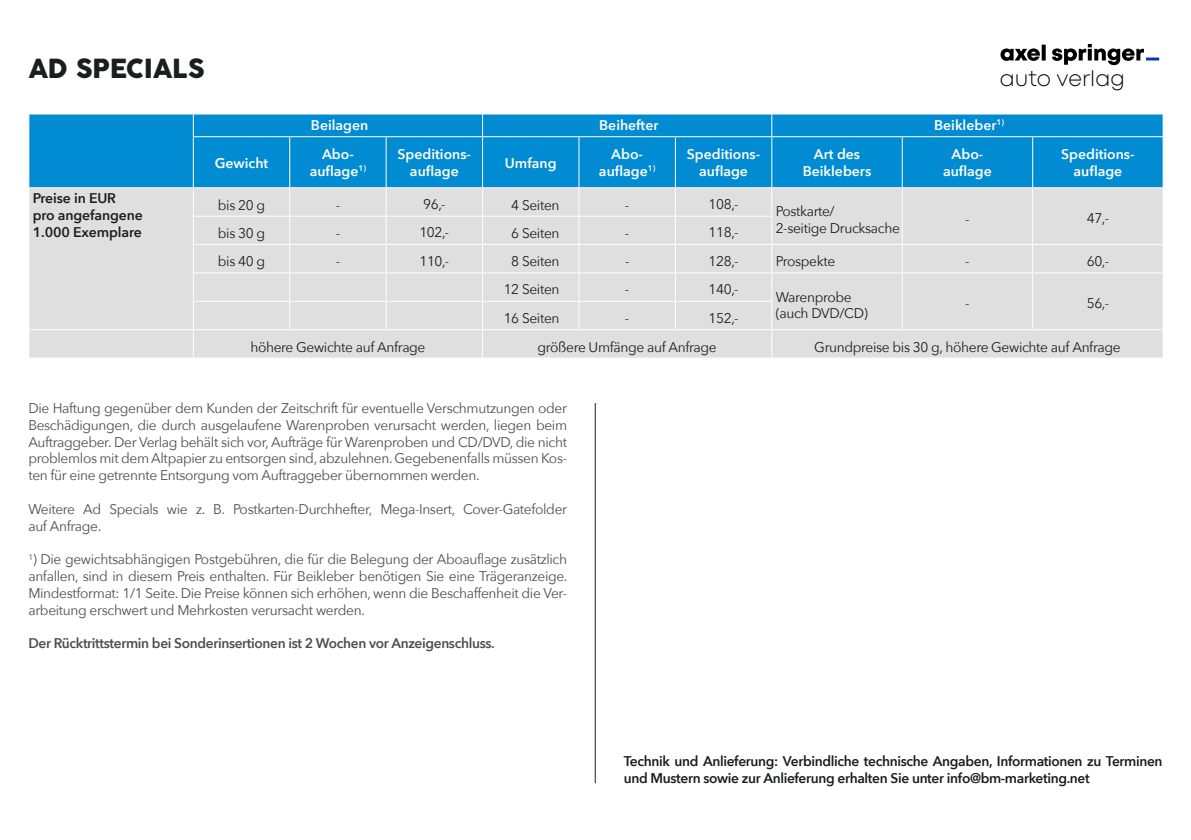
<style>
.page{position:relative;width:1191px;height:840px;background:#fff}
.page>*{position:absolute;margin:0;border:0;box-sizing:border-box;transform-origin:0 0}
.t1{font:26px "Cocogoose Pro";letter-spacing:-.01em;color:#1c1d1e}
.t2{font:300 21.6px "Mont AS Pro";color:#000}
.t3{font:14px/16.8px "Avenir Next";letter-spacing:-.025em;color:#4f4d4e;text-align:justify}
.t4{font:14px/16.8px "Avenir Next";letter-spacing:-.025em;color:#1c1d1e}
.t5{font:600 14px/16.8px "Avenir Next";letter-spacing:-.025em;color:#1c1d1e}
.t6{font:600 14px/16.8px "Avenir Next";color:#fff;text-align:center}
.t7{font:600 14px "Avenir Next";letter-spacing:-.025em;color:#4f4d4e}
</style>
<div class="page">
<svg style="left:1000px;top:44px;width:159px;height:21px"></svg>
<div style="left:29px;top:114px;width:1133px;height:73px;background:#008bd2"></div>
<div style="left:29px;top:188px;width:1133px;height:169px;background:#e0dfe0"></div>
<svg style="left:28px;top:114px;width:1px;height:23px"></svg>
<hr style="left:193px;top:137px;width:1px;height:50px;background:#fff">
<hr style="left:289px;top:137px;width:1px;height:50px;background:#fff">
<hr style="left:386px;top:137px;width:1px;height:50px;background:#fff">
<hr style="left:482px;top:137px;width:1px;height:50px;background:#fff">
<hr style="left:578px;top:137px;width:1px;height:50px;background:#fff">
<hr style="left:675px;top:137px;width:1px;height:50px;background:#fff">
<hr style="left:771px;top:137px;width:1px;height:50px;background:#fff">
<hr style="left:901px;top:137px;width:1px;height:50px;background:#fff">
<hr style="left:1032px;top:137px;width:1px;height:50px;background:#fff">
<hr style="left:193px;top:215px;width:97px;height:1px;background:#fff">
<hr style="left:290px;top:215px;width:96px;height:1px;background:#fff">
<hr style="left:386px;top:215px;width:96px;height:1px;background:#fff">
<hr style="left:482px;top:215px;width:97px;height:1px;background:#fff">
<hr style="left:579px;top:215px;width:96px;height:1px;background:#fff">
<hr style="left:675px;top:215px;width:97px;height:1px;background:#fff">
<hr style="left:193px;top:244px;width:97px;height:1px;background:#fff">
<hr style="left:290px;top:244px;width:96px;height:1px;background:#fff">
<hr style="left:386px;top:244px;width:96px;height:1px;background:#fff">
<hr style="left:482px;top:244px;width:97px;height:1px;background:#fff">
<hr style="left:579px;top:244px;width:96px;height:1px;background:#fff">
<hr style="left:675px;top:244px;width:97px;height:1px;background:#fff">
<hr style="left:772px;top:244px;width:130px;height:1px;background:#fff">
<hr style="left:902px;top:244px;width:130px;height:1px;background:#fff">
<hr style="left:1032px;top:244px;width:131px;height:1px;background:#fff">
<hr style="left:193px;top:272px;width:97px;height:1px;background:#fff">
<hr style="left:290px;top:272px;width:96px;height:1px;background:#fff">
<hr style="left:386px;top:272px;width:96px;height:1px;background:#fff">
<hr style="left:482px;top:272px;width:97px;height:1px;background:#fff">
<hr style="left:579px;top:272px;width:96px;height:1px;background:#fff">
<hr style="left:675px;top:272px;width:97px;height:1px;background:#fff">
<hr style="left:772px;top:272px;width:130px;height:1px;background:#fff">
<hr style="left:902px;top:272px;width:130px;height:1px;background:#fff">
<hr style="left:1032px;top:272px;width:131px;height:1px;background:#fff">
<svg style="left:901px;top:188px;width:1px;height:141px"></svg>
<svg style="left:1032px;top:188px;width:1px;height:141px"></svg>
<hr style="left:193px;top:300px;width:97px;height:1px;background:#fff">
<hr style="left:290px;top:300px;width:96px;height:1px;background:#fff">
<svg style="left:289px;top:188px;width:1px;height:141px"></svg>
<hr style="left:386px;top:300px;width:96px;height:1px;background:#fff">
<svg style="left:386px;top:188px;width:1px;height:141px"></svg>
<hr style="left:482px;top:300px;width:97px;height:1px;background:#fff">
<hr style="left:579px;top:300px;width:96px;height:1px;background:#fff">
<svg style="left:578px;top:188px;width:1px;height:141px"></svg>
<hr style="left:675px;top:300px;width:97px;height:1px;background:#fff">
<svg style="left:675px;top:188px;width:1px;height:141px"></svg>
<hr style="left:28px;top:329px;width:165px;height:1px;background:#fff">
<hr style="left:193px;top:329px;width:97px;height:1px;background:#fff">
<svg style="left:193px;top:188px;width:1px;height:169px"></svg>
<hr style="left:290px;top:329px;width:96px;height:1px;background:#fff">
<hr style="left:386px;top:329px;width:96px;height:1px;background:#fff">
<hr style="left:482px;top:329px;width:97px;height:1px;background:#fff">
<svg style="left:482px;top:188px;width:1px;height:169px"></svg>
<hr style="left:579px;top:329px;width:96px;height:1px;background:#fff">
<hr style="left:675px;top:329px;width:97px;height:1px;background:#fff">
<hr style="left:772px;top:329px;width:130px;height:1px;background:#fff">
<svg style="left:771px;top:188px;width:1px;height:169px"></svg>
<hr style="left:902px;top:329px;width:130px;height:1px;background:#fff">
<hr style="left:1032px;top:329px;width:131px;height:1px;background:#fff">
<svg style="left:1162px;top:188px;width:1px;height:169px"></svg>
<svg style="left:193px;top:114px;width:1px;height:22px"></svg>
<svg style="left:482px;top:114px;width:1px;height:22px"></svg>
<svg style="left:771px;top:114px;width:1px;height:22px"></svg>
<svg style="left:1162px;top:114px;width:1px;height:22px"></svg>
<hr style="left:193px;top:136px;width:97px;height:1px;background:#fff">
<hr style="left:290px;top:136px;width:96px;height:1px;background:#fff">
<hr style="left:386px;top:136px;width:96px;height:1px;background:#fff">
<hr style="left:482px;top:136px;width:97px;height:1px;background:#fff">
<hr style="left:579px;top:136px;width:96px;height:1px;background:#fff">
<hr style="left:675px;top:136px;width:97px;height:1px;background:#fff">
<hr style="left:772px;top:136px;width:130px;height:1px;background:#fff">
<hr style="left:902px;top:136px;width:130px;height:1px;background:#fff">
<hr style="left:1032px;top:136px;width:131px;height:1px;background:#fff">
<hr style="left:595px;top:403px;width:1px;height:379px;background:#1c1d1e">
<h1 class="t1" style="left:28px;top:51px;width:178px">AD SPECIALS</h1>
<h2 class="t2" style="left:999px;top:64px;width:127px">auto verlag</h2>
<p class="t6" style="left:311px;top:116px;width:59px">Beilagen</p>
<p class="t6" style="left:599px;top:116px;width:61px">Beihefter</p>
<p class="t6" style="left:934px;top:116px;width:71px">Beikleber<sup>1)</sup></p>
<p class="t6" style="left:215px;top:154px;width:55px">Gewicht</p>
<p class="t6" style="left:310px;top:145px;width:58px">Abo&shy;auflage<sup>1)</sup></p>
<p class="t6" style="left:397px;top:145px;width:75px">Speditions&shy;auflage</p>
<p class="t6" style="left:505px;top:154px;width:53px">Umfang</p>
<p class="t6" style="left:599px;top:145px;width:58px">Abo&shy;auflage<sup>1)</sup></p>
<p class="t6" style="left:687px;top:145px;width:75px">Speditions&shy;auflage</p>
<p class="t6" style="left:802px;top:145px;width:70px">Art des<br>Beiklebers</p>
<p class="t6" style="left:943px;top:145px;width:50px">Abo&shy;auflage</p>
<p class="t6" style="left:1061px;top:145px;width:75px">Speditions&shy;auflage</p>
<p class="t5" style="left:33px;top:190px;width:111px">Preise in EUR<br>pro angefangene<br>1.000 Exemplare</p>
<p class="t4" style="left:218px;top:195px;width:49px">bis 20 g</p>
<p class="t4" style="left:336px;top:195px;width:6px">-</p>
<p class="t4" style="left:423px;top:195px;width:24px">96,-</p>
<p class="t4" style="left:511px;top:195px;width:50px">4 Seiten</p>
<p class="t4" style="left:625px;top:195px;width:6px">-</p>
<p class="t4" style="left:708px;top:195px;width:31px">108,-</p>
<p class="t4" style="left:775px;top:202px;width:126px">Postkarte/<br>2-seitige Drucksache</p>
<p class="t4" style="left:965px;top:210px;width:6px">-</p>
<p class="t4" style="left:1086px;top:209px;width:24px">47,-</p>
<p class="t4" style="left:218px;top:224px;width:49px">bis 30 g</p>
<p class="t4" style="left:336px;top:224px;width:6px">-</p>
<p class="t4" style="left:419px;top:223px;width:31px">102,-</p>
<p class="t4" style="left:511px;top:224px;width:50px">6 Seiten</p>
<p class="t4" style="left:625px;top:224px;width:6px">-</p>
<p class="t4" style="left:708px;top:223px;width:31px">118,-</p>
<p class="t4" style="left:218px;top:252px;width:49px">bis 40 g</p>
<p class="t4" style="left:336px;top:252px;width:6px">-</p>
<p class="t4" style="left:419px;top:252px;width:31px">110,-</p>
<p class="t4" style="left:511px;top:252px;width:50px">8 Seiten</p>
<p class="t4" style="left:625px;top:252px;width:6px">-</p>
<p class="t4" style="left:708px;top:252px;width:31px">128,-</p>
<p class="t4" style="left:775px;top:252px;width:61px">Prospekte</p>
<p class="t4" style="left:965px;top:252px;width:6px">-</p>
<p class="t4" style="left:1086px;top:252px;width:24px">60,-</p>
<p class="t4" style="left:504px;top:280px;width:57px">12 Seiten</p>
<p class="t4" style="left:625px;top:280px;width:6px">-</p>
<p class="t4" style="left:708px;top:280px;width:31px">140,-</p>
<p class="t4" style="left:775px;top:287px;width:94px">Warenprobe (auch DVD/CD)</p>
<p class="t4" style="left:965px;top:294px;width:6px">-</p>
<p class="t4" style="left:1086px;top:294px;width:24px">56,-</p>
<p class="t4" style="left:504px;top:308px;width:57px">16 Seiten</p>
<p class="t4" style="left:625px;top:308px;width:6px">-</p>
<p class="t4" style="left:708px;top:308px;width:31px">152,-</p>
<p class="t4" style="left:250px;top:337px;width:177px">höhere Gewichte auf Anfrage</p>
<p class="t4" style="left:537px;top:337px;width:181px">größere Umfänge auf Anfrage</p>
<p class="t4" style="left:814px;top:337px;width:308px">Grundpreise bis 30 g, höhere Gewichte auf Anfrage</p>
<p class="t3" style="left:28px;top:399px;width:540px">Die Haftung gegenüber dem Kunden der Zeitschrift für eventuelle Verschmutzungen oder Beschädigungen, die durch ausgelaufene Warenproben verursacht werden, liegen beim Auftraggeber. Der Verlag behält sich vor, Aufträge für Warenproben und CD/DVD, die nicht problemlos mit dem Altpapier zu entsorgen sind, abzulehnen. Gegebenenfalls müssen Kos&shy;ten für eine getrennte Entsorgung vom Auftraggeber übernommen werden.</p>
<p class="t3" style="left:28px;top:499px;width:540px">Weitere Ad Specials wie z. B. Postkarten-Durchhefter, Mega-Insert, Cover-Gatefolder auf Anfrage.</p>
<p class="t3" style="left:28px;top:550px;width:540px"><sup>1</sup>) Die gewichtsabhängigen Postgebühren, die für die Belegung der Aboauflage zusätzlich anfallen, sind in diesem Preis enthalten. Für Beikleber benötigen Sie eine Trägeranzeige.<br>Mindestformat: 1/1 Seite. Die Preise können sich erhöhen, wenn die Beschaffenheit die Ver&shy;arbeitung erschwert und Mehrkosten verursacht werden.</p>
<p class="t7" style="left:28px;top:631px;width:468px">Der Rücktrittstermin bei Sonderinsertionen ist 2 Wochen vor Anzeigenschluss.</p>
<p class="t5" style="left:624px;top:752px;width:540px">Technik und Anlieferung: Verbindliche technische Angaben, Informationen zu Terminen und Mustern sowie zur Anlieferung erhalten Sie unter info@bm-marketing.net</p>
</div>
